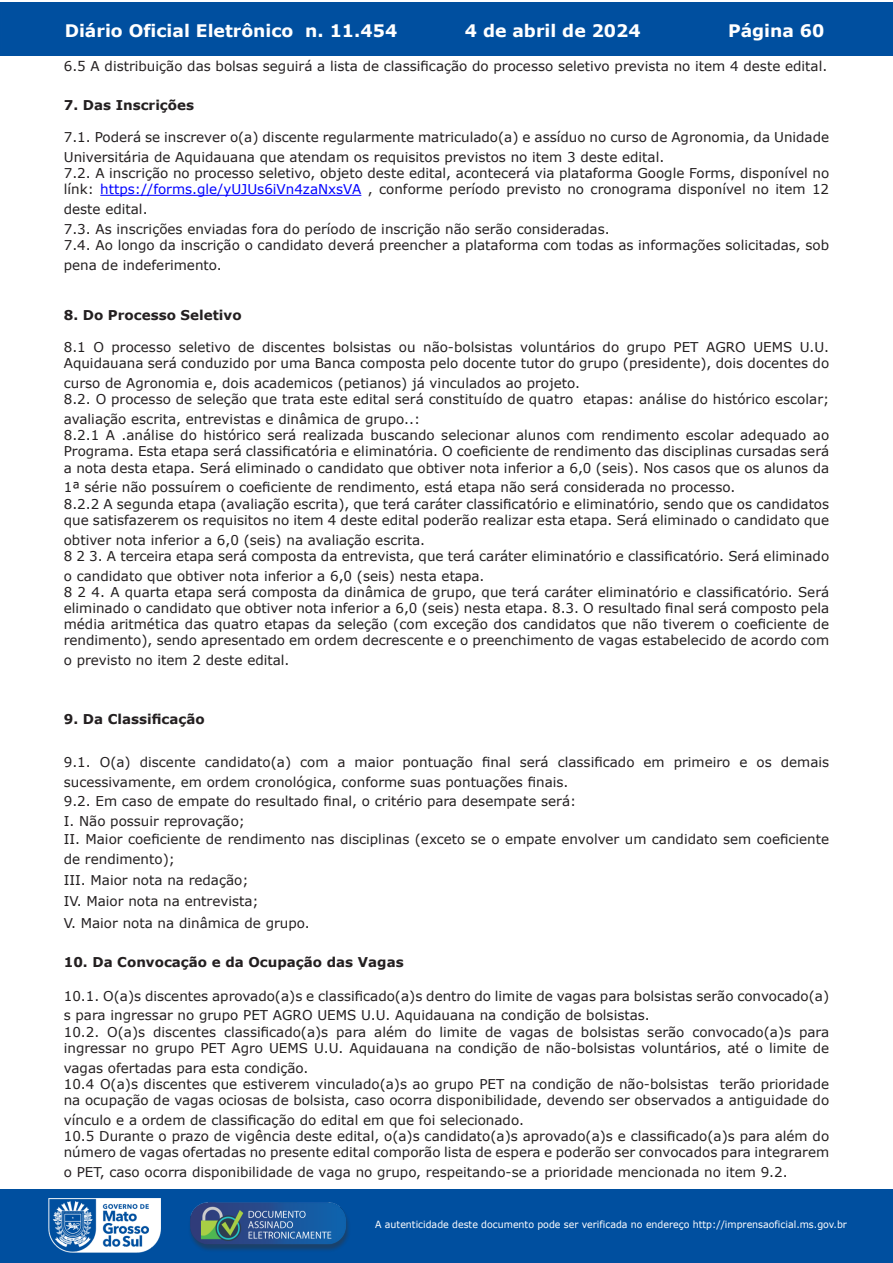
<style>
.page{position:relative;width:893px;height:1263px;background:#fff}
.page>*{position:absolute;margin:0;border:0;box-sizing:border-box;transform-origin:0 0}
.t1{font:700 17.25px "Verdana";color:#fff}
.t2{font:13.5px/16.2px "Verdana";color:#231f20}
.t3{font:700 13.5px "Verdana";color:#231f20}
.t4{font:9.9px "Verdana";color:#fff;scale:.95 1}
.s1{color:#00f}
</style>
<div class="page">
<div style="left:0;top:2px;width:893px;height:53px;background:#004f9f"></div>
<div style="left:1px;top:1189px;width:892px;height:74px;background:#004f9f"></div>
<img style="left:49px;top:1198px;width:111px;height:54px">
<img style="left:185px;top:1201px;width:168px;height:54px">
<hr style="left:100px;top:195px;width:261px;height:1px;background:#00f">
<p class="t1" style="left:65px;top:18px;width:334px">Diário Oficial Eletrônico n. 11.454</p>
<p class="t1" style="left:465px;top:18px;width:177px">4 de abril de 2024</p>
<p class="t1" style="left:728px;top:18px;width:98px">Página 60</p>
<p class="t2" style="left:64px;top:58px;width:765px">6.5 A distribuição das bolsas seguirá a lista de classificação do processo seletivo prevista no item 4 deste edital.</p>
<p class="t3" style="left:64px;top:95px;width:132px">7. Das Inscrições</p>
<p class="t2" style="left:64px;top:127px;width:767px;line-height:19.8px">7.1. Poderá se inscrever o(a) discente regularmente matriculado(a) e assíduo no curso de Agronomia, da Unidade<br>Universitária de Aquidauana que atendam os requisitos previstos no item 3 deste edital.</p>
<p class="t2" style="left:64px;top:165px;width:767px">7.2. A inscrição no processo seletivo, objeto deste edital, acontecerá via plataforma Google Forms, disponível no línk: <span class="s1">https://forms.gle/yUJUs6iVn4zaNxsVA</span> , conforme período previsto no cronograma disponível no item 12</p>
<p class="t2" style="left:64px;top:199px;width:547px;line-height:19.8px">deste edital.<br>7.3. As inscrições enviadas fora do período de inscrição não serão consideradas.</p>
<p class="t2" style="left:64px;top:235px;width:767px;line-height:19.8px">7.4. Ao longo da inscrição o candidato deverá preencher a plataforma com todas as informações solicitadas, sob pena de indeferimento.</p>
<p class="t3" style="left:64px;top:305px;width:179px">8. Do Processo Seletivo</p>
<p class="t2" style="left:64px;top:339px;width:767px">8.1 O processo seletivo de discentes bolsistas ou não-bolsistas voluntários do grupo PET AGRO UEMS U.U.<br>Aquidauana será conduzido por uma Banca composta pelo docente tutor do grupo (presidente), dois docentes do</p>
<p class="t2" style="left:64px;top:375px;width:767px">curso de Agronomia e, dois academicos (petianos) já vinculados ao projeto.<br>8.2. O processo de seleção que trata este edital será constituído de quatro etapas: análise do histórico escolar;</p>
<p class="t2" style="left:64px;top:411px;width:767px">avaliação escrita, entrevistas e dinâmica de grupo..:<br>8.2.1 A .análise do histórico será realizada buscando selecionar alunos com rendimento escolar adequado ao Programa. Esta etapa será classificatória e eliminatória. O coeficiente de rendimento das disciplinas cursadas será a nota desta etapa. Será eliminado o candidato que obtiver nota inferior a 6,0 (seis). Nos casos que os alunos da</p>
<p class="t2" style="left:64px;top:479px;width:767px">1ª série não possuírem o coeficiente de rendimento, está etapa não será considerada no processo.<br>8.2.2 A segunda etapa (avaliação escrita), que terá caráter classificatório e eliminatório, sendo que os candidatos que satisfazerem os requisitos no item 4 deste edital poderão realizar esta etapa. Será eliminado o candidato que</p>
<p class="t2" style="left:64px;top:531px;width:767px">obtiver nota inferior a 6,0 (seis) na avaliação escrita.<br>8 2 3. A terceira etapa será composta da entrevista, que terá caráter eliminatório e classificatório. Será eliminado</p>
<p class="t2" style="left:64px;top:567px;width:767px">o candidato que obtiver nota inferior a 6,0 (seis) nesta etapa.<br>8 2 4. A quarta etapa será composta da dinâmica de grupo, que terá caráter eliminatório e classificatório. Será eliminado o candidato que obtiver nota inferior a 6,0 (seis) nesta etapa. 8.3. O resultado final será composto pela média aritmética das quatro etapas da seleção (com exceção dos candidatos que não tiverem o coeficiente de rendimento), sendo apresentado em ordem decrescente e o preenchimento de vagas estabelecido de acordo com</p>
<p class="t2" style="left:64px;top:652px;width:227px">o previsto no item 2 deste edital.</p>
<p class="t3" style="left:64px;top:709px;width:142px">9. Da Classificação</p>
<p class="t2" style="left:64px;top:752px;width:767px;line-height:19.8px">9.1. O(a) discente candidato(a) com a maior pontuação final será classificado em primeiro e os demais sucessivamente, em ordem cronológica, conforme suas pontuações finais.<br>9.2. Em caso de empate do resultado final, o critério para desempate será:<br>I. Não possuir reprovação;</p>
<p class="t2" style="left:64px;top:829px;width:767px;line-height:19.8px">II. Maior coeficiente de rendimento nas disciplinas (exceto se o empate envolver um candidato sem coeficiente de rendimento);</p>
<p class="t2" style="left:64px;top:869px;width:247px;line-height:21.3px">III. Maior nota na redação;<br>IV. Maior nota na entrevista;<br>V. Maior nota na dinâmica de grupo.</p>
<p class="t3" style="left:64px;top:952px;width:341px">10. Da Convocação e da Ocupação das Vagas</p>
<p class="t2" style="left:64px;top:985px;width:767px;line-height:19.8px">10.1. O(a)s discentes aprovado(a)s e classificado(a)s dentro do limite de vagas para bolsistas serão convocado(a) s para ingressar no grupo PET AGRO UEMS U.U. Aquidauana na condição de bolsistas.</p>
<p class="t2" style="left:64px;top:1023px;width:767px">10.2. O(a)s discentes classificado(a)s para além do limite de vagas de bolsistas serão convocado(a)s para ingressar no grupo PET Agro UEMS U.U. Aquidauana na condição de não-bolsistas voluntários, até o limite de</p>
<p class="t2" style="left:64px;top:1059px;width:767px">vagas ofertadas para esta condição.<br>10.4 O(a)s discentes que estiverem vinculado(a)s ao grupo PET na condição de não-bolsistas terão prioridade na ocupação de vagas ociosas de bolsista, caso ocorra disponibilidade, devendo ser observados a antiguidade do</p>
<p class="t2" style="left:64px;top:1112px;width:767px">vínculo e a ordem de classificação do edital em que foi selecionado.<br>10.5 Durante o prazo de vigência deste edital, o(a)s candidato(a)s aprovado(a)s e classificado(a)s para além do número de vagas ofertadas no presente edital comporão lista de espera e poderão ser convocados para integrarem</p>
<p class="t2" style="left:64px;top:1164px;width:725px">o PET, caso ocorra disponibilidade de vaga no grupo, respeitando-se a prioridade mencionada no item 9.2.</p>
<p class="t4" style="left:375px;top:1218px;width:498px">A autenticidade deste documento pode ser verificada no endereço http://imprensaoficial.ms.gov.br</p>
</div>
